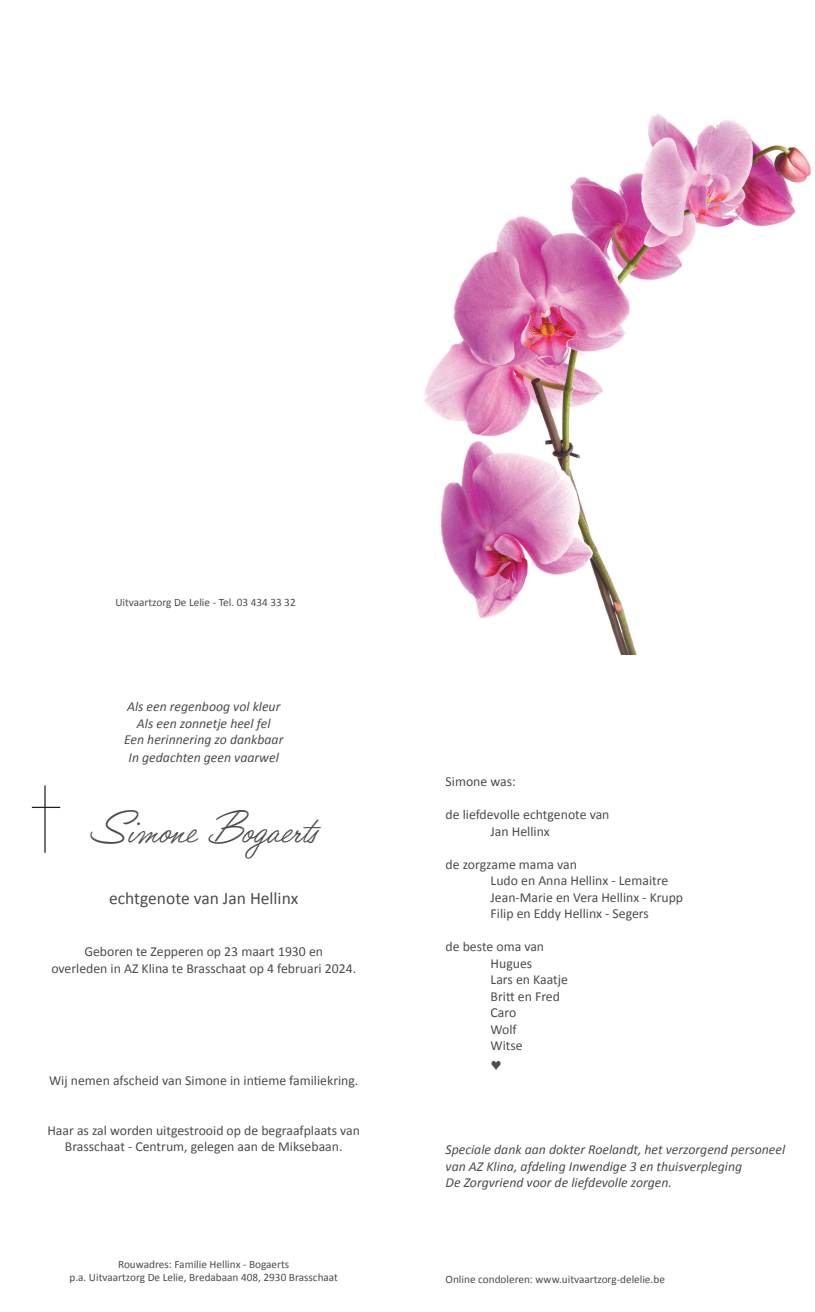
<style>
.page{position:relative;width:815px;height:1312px;background:#fff}
.page>*{position:absolute;margin:0;border:0;box-sizing:border-box;transform-origin:0 0}
.t1{font:45px "Filmotype La Crosse";color:#4b4c4d}
.t2{font:17.5px "Calibri";color:#4b4c4d}
.t3{font:13.75px/16.5px "Calibri";color:#4b4c4d}
.t4{font:italic 13.75px/16.5px "Calibri";color:#4b4c4d;text-align:center}
.t5{font:11.25px/13.5px "Calibri";color:#4b4c4d;text-align:center}
</style>
<div class="page">
<img style="left:424px;top:114px;width:387px;height:540px">
<hr style="left:44px;top:785px;width:2px;height:67px;background:#231f20">
<svg style="left:32px;top:806px;width:28px;height:1px"></svg>
<p class="t5" style="left:115px;top:595px;width:182px">Uitvaartzorg De Lelie - Tel. 03 434 33 32</p>
<p class="t4" style="left:124px;top:697px;width:161px">Als een regenboog vol kleur<br>Als een zonnetje heel fel<br>Een herinnering zo dankbaar</p>
<p class="t4" style="left:129px;top:748px;width:152px">In gedachten geen vaarwel</p>
<h1 class="t1" style="left:89px;top:800px;width:230px">Simone Bogaerts</h1>
<p class="t2" style="left:109px;top:885px;width:191px">echtgenote van Jan Hellinx</p>
<p class="t3" style="left:51px;top:942px;width:306px;text-align:center">Geboren te Zepperen op 23 maart 1930 en<br>overleden in AZ Klina te Brasschaat op 4 februari 2024.</p>
<p class="t3" style="left:49px;top:1071px;width:311px">Wij nemen afscheid van Simone in intieme familiekring.</p>
<p class="t3" style="left:47px;top:1121px;width:314px;text-align:center">Haar as zal worden uitgestrooid op de begraafplaats van<br>Brasschaat - Centrum, gelegen aan de Miksebaan.</p>
<p class="t5" style="left:69px;top:1256px;width:270px">Rouwadres: Familie Hellinx - Bogaerts<br>p.a. Uitvaartzorg De Lelie, Bredabaan 408, 2930 Brasschaat</p>
<p class="t3" style="left:446px;top:772px;width:72px">Simone was:</p>
<p class="t3" style="left:491px;top:805px;width:120px;text-indent:-45px">de liefdevolle echtgenote van<br>Jan Hellinx</p>
<p class="t3" style="left:491px;top:855px;width:194px;text-indent:-45px">de zorgzame mama van<br>Ludo en Anna Hellinx - Lemaitre<br>Jean-Marie en Vera Hellinx - Krupp<br>Filip en Eddy Hellinx - Segers</p>
<p class="t3" style="left:491px;top:937px;width:79px;text-indent:-45px">de beste oma van<br>Hugues<br>Lars en Kaatje<br>Britt en Fred<br>Caro<br>Wolf<br>Witse</p>
<p class="t4" style="left:446px;top:1140px;width:341px;text-align:left">Speciale dank aan dokter Roelandt, het verzorgend personeel van AZ Klina, afdeling Inwendige 3 en thuisverpleging<br>De Zorgvriend voor de liefdevolle zorgen.</p>
<p class="t5" style="left:446px;top:1271px;width:221px">Online condoleren: www.uitvaartzorg-delelie.be</p>
</div>
